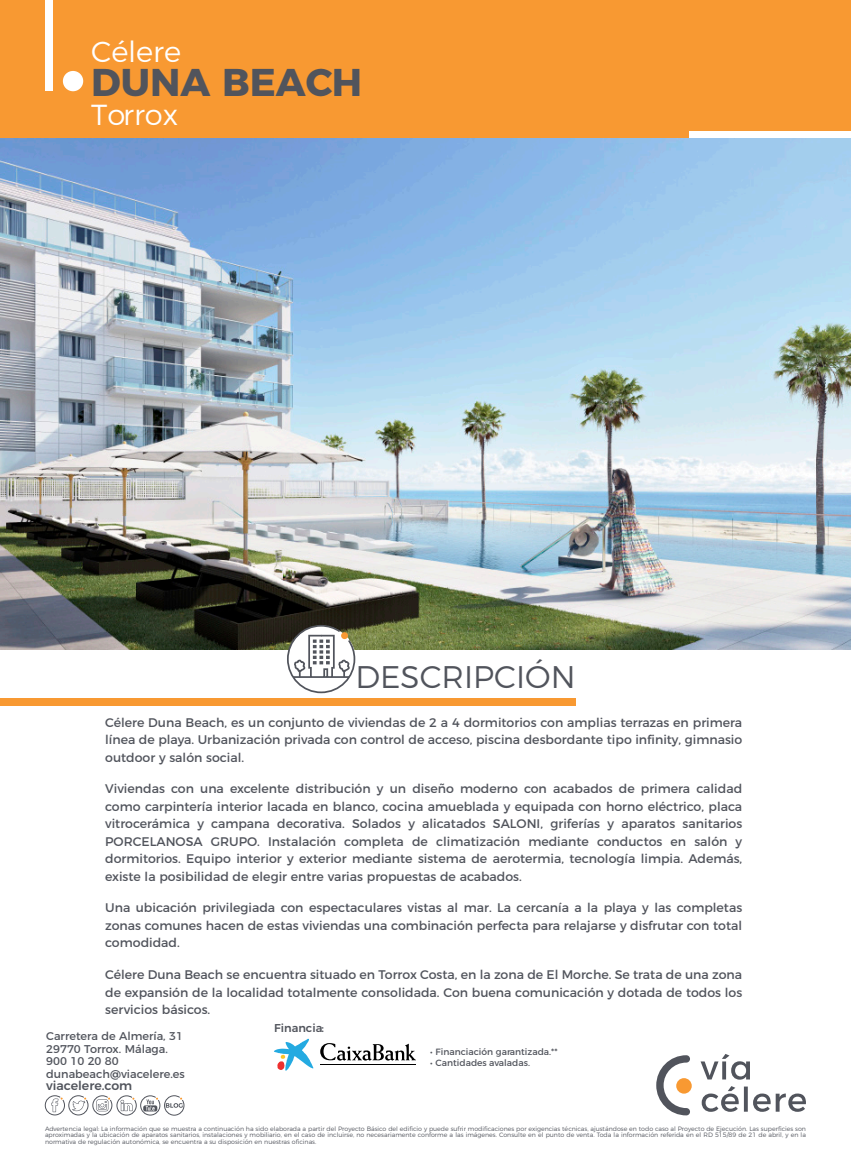
<style>
.page{position:relative;width:851px;height:1170px;background:#fff}
.page>*{position:absolute;margin:0;border:0;box-sizing:border-box;transform-origin:0 0}
.t1{font:700 38.62px "Montserrat";color:#51545c}
.t2{font:300 31.25px "Montserrat";color:#51545c}
.t3{font:300 29px/63px "Montserrat";color:#fff}
.t4{font:12.5px/17.5px "Montserrat";color:#51545c;text-align:justify}
.t5{font:500 12.5px "Montserrat";color:#51545c}
.t6{font:500 11.38px "Montserrat";color:#51545c}
.t7{font:11.25px "Montserrat";color:#51545c}
.t8{font:9.12px "Montserrat";color:#51545c}
.t9{font:300 6.25px/6.2px "Montserrat";color:#51545c;text-align:justify}
</style>
<div class="page">
<svg style="left:656px;top:1054px;width:150px;height:61px"></svg>
<svg style="left:45px;top:1095px;width:139px;height:20px"></svg>
<div style="left:0;top:0;width:850px;height:138px;background:#f89932"></div>
<div style="left:45px;top:0;width:7px;height:90px;background:#fff"></div>
<div style="left:688px;top:131px;width:162px;height:7px;background:#fff"></div>
<img style="left:0;top:138px;width:850px;height:511px">
<div style="left:0;top:698px;width:575px;height:7px;background:#f89932"></div>
<svg style="left:286px;top:138px;width:68px;height:556px;background:#a3bbd1"></svg>
<svg style="left:291px;top:634px;width:60px;height:44px"></svg>
<div style="left:63px;top:71px;width:20px;height:20px;background:#fff;border-radius:50%"></div>
<svg style="left:274px;top:1038px;width:39px;height:32px"></svg>
<svg style="left:320px;top:1043px;width:96px;height:17px"></svg>
<hr style="left:320px;top:1064px;width:96px;height:1px;background:#000">
<h3 class="t3" style="left:91px;top:18px;width:91px">Célere<br>Torrox</h3>
<h1 class="t1" style="left:91px;top:50px;width:272px">DUNA BEACH</h1>
<h2 class="t2" style="left:355px;top:652px;width:221px">DESCRIPCIÓN</h2>
<p class="t4" style="left:105px;top:712px;width:638px">Célere Duna Beach, es un conjunto de viviendas de 2 a 4 dormitorios con amplias terrazas en primera línea de playa. Urbanización privada con control de acceso, piscina desbordante tipo infinity, gimnasio outdoor y salón social.</p>
<p class="t4" style="left:105px;top:779px;width:638px">Viviendas con una excelente distribución y un diseño moderno con acabados de primera calidad como carpintería interior lacada en blanco, cocina amueblada y equipada con horno eléctrico, placa vitrocerámica y campana decorativa. Solados y alicatados SALONI, griferías y aparatos sanitarios PORCELANOSA GRUPO. Instalación completa de climatización mediante conductos en salón y dormitorios. Equipo interior y exterior mediante sistema de aerotermia, tecnología limpia. Además, existe la posibilidad de elegir entre varias propuestas de acabados.</p>
<p class="t4" style="left:105px;top:898px;width:638px">Una ubicación privilegiada con espectaculares vistas al mar. La cercanía a la playa y las completas zonas comunes hacen de estas viviendas una combinación perfecta para relajarse y disfrutar con total comodidad.</p>
<p class="t4" style="left:105px;top:964px;width:638px">Célere Duna Beach se encuentra situado en Torrox Costa, en la zona de El Morche. Se trata de una zona de expansión de la localidad totalmente consolidada. Con buena comunicación y dotada de todos los servicios básicos.</p>
<p class="t7" style="left:46px;top:1027px;width:138px">Carretera de Almería, 31</p>
<p class="t7" style="left:46px;top:1039px;width:123px">29770 Torrox. Málaga.</p>
<p class="t7" style="left:46px;top:1052px;width:74px">900 10 20 80</p>
<p class="t7" style="left:46px;top:1064px;width:140px">dunabeach@viacelere.es</p>
<p class="t5" style="left:46px;top:1075px;width:88px">viacelere.com</p>
<p class="t6" style="left:274px;top:1018px;width:51px">Financia:</p>
<p class="t8" style="left:430px;top:1044px;width:129px">• Financiación garantizada.**</p>
<p class="t8" style="left:430px;top:1054px;width:101px">• Cantidades avaladas.</p>
<p class="t9" style="left:45px;top:1124px;width:762px">Advertencia legal: La información que se muestra a continuación ha sido elaborada a partir del Proyecto Básico del edificio y puede sufrir modificaciones por exigencias técnicas, ajustándose en todo caso al Proyecto de Ejecución. Las superficies son aproximadas y la ubicación de aparatos sanitarios, instalaciones y mobiliario, en el caso de incluirse, no necesariamente conforme a las imágenes. Consulte en el punto de venta. Toda la información referida en el RD 515/89 de 21 de abril, y en la normativa de regulación autonómica, se encuentra a su disposición en nuestras oficinas.</p>
</div>
